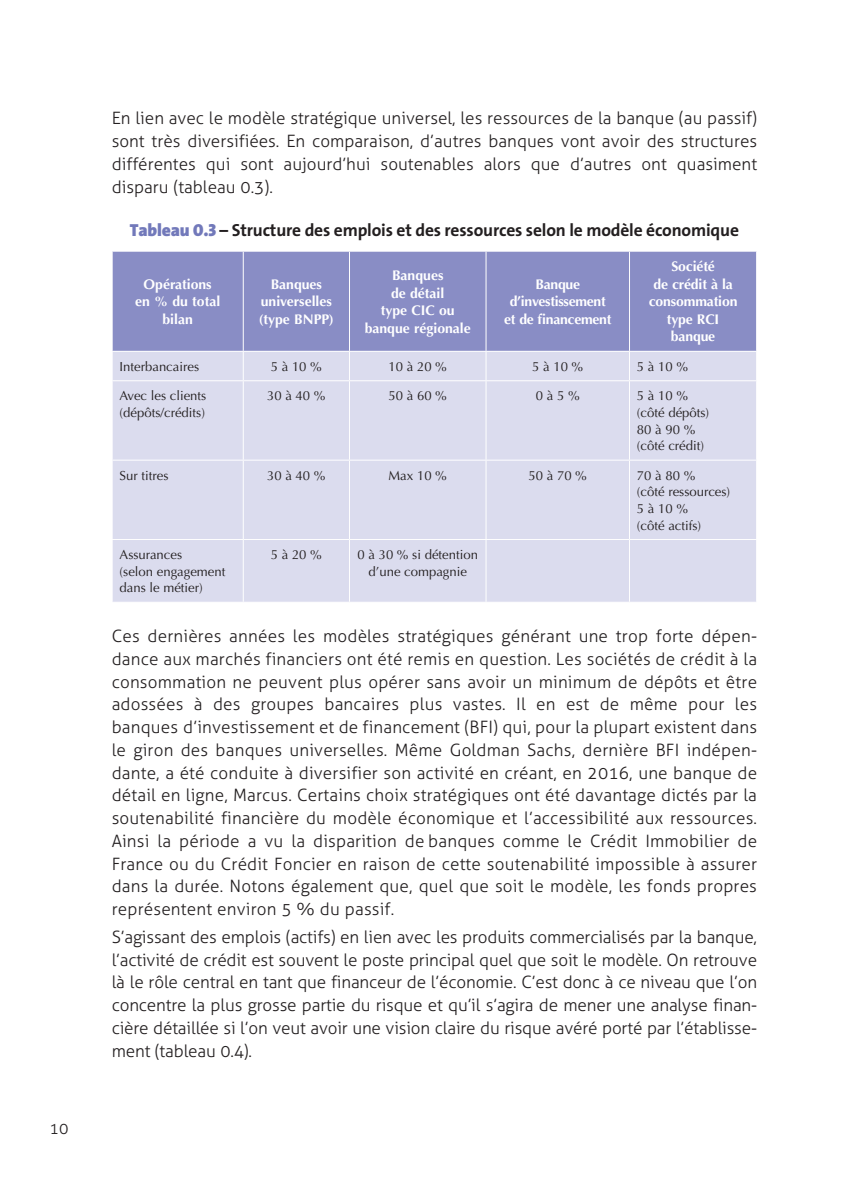
<style>
.page{position:relative;width:844px;height:1191px;background:#fff}
.page>*{position:absolute;margin:0;border:0;box-sizing:border-box;transform-origin:0 0}
.Tableau_Titre{font:700 17.5px "The Sans";letter-spacing:-.01em;color:#231f20}
.Texte_Courant{font:300 17.15px/22.8px "Aller";color:#231f20;text-align:justify}
.t1{font:300 15.75px "Aller";color:#231f20}
.Tableau_Intitule{font:700 14px/17.5px "Optima LT Std";color:#fff;text-align:center}
.Tableau_Intitule-2{font:700 14px/17.5px "Optima LT Std";letter-spacing:-.02em;color:#fff;text-align:center}
.Tableau_Cellule{font:13.12px/16.6px "Optima LT Std";color:#231f20}
.s1{font-weight:900;color:#7279ba}
.s2{font-family:"The Sans Black Caps";font-weight:400;color:#7279ba}
</style>
<div class="page">
<div style="left:113px;top:252px;width:643px;height:99px;background:#898dc5"></div>
<div style="left:113px;top:352px;width:643px;height:250px;background:#dbdcee"></div>
<hr style="left:243px;top:252px;width:1px;height:99px;background:#fff">
<hr style="left:349px;top:252px;width:1px;height:99px;background:#fff">
<hr style="left:485px;top:252px;width:1px;height:99px;background:#fff">
<hr style="left:629px;top:252px;width:1px;height:99px;background:#fff">
<svg style="left:112px;top:352px;width:1px;height:28px"></svg>
<svg style="left:243px;top:352px;width:1px;height:28px"></svg>
<svg style="left:349px;top:352px;width:1px;height:28px"></svg>
<svg style="left:485px;top:352px;width:1px;height:28px"></svg>
<svg style="left:629px;top:352px;width:1px;height:28px"></svg>
<hr style="left:112px;top:380px;width:131px;height:1px;background:#fff">
<hr style="left:243px;top:380px;width:106px;height:1px;background:#fff">
<hr style="left:243px;top:381px;width:1px;height:79px;background:#fff">
<hr style="left:349px;top:380px;width:137px;height:1px;background:#fff">
<hr style="left:349px;top:381px;width:1px;height:79px;background:#fff">
<hr style="left:486px;top:380px;width:143px;height:1px;background:#fff">
<hr style="left:485px;top:381px;width:1px;height:79px;background:#fff">
<hr style="left:629px;top:380px;width:127px;height:1px;background:#fff">
<hr style="left:629px;top:381px;width:1px;height:79px;background:#fff">
<hr style="left:112px;top:460px;width:131px;height:1px;background:#fff">
<hr style="left:243px;top:460px;width:106px;height:1px;background:#fff">
<hr style="left:243px;top:460px;width:1px;height:79px;background:#fff">
<hr style="left:349px;top:460px;width:137px;height:1px;background:#fff">
<hr style="left:349px;top:460px;width:1px;height:79px;background:#fff">
<hr style="left:486px;top:460px;width:143px;height:1px;background:#fff">
<hr style="left:485px;top:460px;width:1px;height:79px;background:#fff">
<hr style="left:629px;top:460px;width:127px;height:1px;background:#fff">
<hr style="left:629px;top:460px;width:1px;height:79px;background:#fff">
<hr style="left:112px;top:539px;width:131px;height:1px;background:#fff">
<hr style="left:243px;top:539px;width:106px;height:1px;background:#fff">
<hr style="left:243px;top:540px;width:1px;height:62px;background:#fff">
<hr style="left:349px;top:539px;width:137px;height:1px;background:#fff">
<hr style="left:349px;top:540px;width:1px;height:62px;background:#fff">
<hr style="left:486px;top:539px;width:143px;height:1px;background:#fff">
<hr style="left:485px;top:540px;width:1px;height:62px;background:#fff">
<hr style="left:629px;top:539px;width:127px;height:1px;background:#fff">
<hr style="left:629px;top:540px;width:1px;height:62px;background:#fff">
<p class="t1" style="left:50px;top:1118px;width:20px">10</p>
<p class="Texte_Courant" style="left:112px;top:107px;width:646px">En lien avec le modèle stratégique universel, les ressources de la banque (au passif) sont très diversifiées. En comparaison, d’autres banques vont avoir des structures différentes qui sont aujourd’hui soutenables alors que d’autres ont quasiment disparu (tableau 0.3).</p>
<p class="Tableau_Titre" style="left:130px;top:216px;width:610px"><span class="s1">Tableau</span> <span class="s2">0.3</span> – Structure des emplois et des ressources selon le modèle économique</p>
<p class="Tableau_Intitule" style="left:144px;top:275px;width:70px">Opérations</p>
<p class="Tableau_Intitule" style="left:135px;top:293px;width:87px">en % du total bilan</p>
<p class="Tableau_Intitule" style="left:648px;top:258px;width:90px">Société<br>de crédit à la consommation type RCI banque</p>
<p class="Tableau_Intitule" style="left:259px;top:275px;width:77px">Banques universelles (type BNPP)</p>
<p class="Tableau_Intitule" style="left:364px;top:267px;width:108px">Banques<br>de détail<br>type CIC ou banque régionale</p>
<p class="Tableau_Intitule-2" style="left:504px;top:275px;width:109px">Banque d’investissement et de financement</p>
<p class="Tableau_Cellule" style="left:119px;top:358px;width:81px">Interbancaires</p>
<p class="Tableau_Cellule" style="left:271px;top:358px;width:53px">5 à 10 %</p>
<p class="Tableau_Cellule" style="left:388px;top:358px;width:60px">10 à 20 %</p>
<p class="Tableau_Cellule" style="left:532px;top:358px;width:53px">5 à 10 %</p>
<p class="Tableau_Cellule" style="left:636px;top:358px;width:53px">5 à 10 %</p>
<p class="Tableau_Cellule" style="left:119px;top:388px;width:88px">Avec les clients (dépôts/crédits)</p>
<p class="Tableau_Cellule" style="left:267px;top:388px;width:60px">30 à 40 %</p>
<p class="Tableau_Cellule" style="left:388px;top:388px;width:60px">50 à 60 %</p>
<p class="Tableau_Cellule" style="left:535px;top:388px;width:45px">0 à 5 %</p>
<p class="Tableau_Cellule" style="left:636px;top:388px;width:74px">5 à 10 % (côté dépôts)</p>
<p class="Tableau_Cellule" style="left:636px;top:421px;width:69px">80 à 90 % (côté crédit)</p>
<p class="Tableau_Cellule" style="left:119px;top:467px;width:50px">Sur titres</p>
<p class="Tableau_Cellule" style="left:267px;top:467px;width:60px">30 à 40 %</p>
<p class="Tableau_Cellule" style="left:388px;top:467px;width:60px">Max 10 %</p>
<p class="Tableau_Cellule" style="left:528px;top:467px;width:60px">50 à 70 %</p>
<p class="Tableau_Cellule" style="left:636px;top:467px;width:95px">70 à 80 %<br>(côté ressources)</p>
<p class="Tableau_Cellule" style="left:636px;top:500px;width:66px">5 à 10 % (côté actifs)</p>
<p class="Tableau_Cellule" style="left:119px;top:546px;width:107px">Assurances<br>(selon engagement dans le métier)</p>
<p class="Tableau_Cellule" style="left:271px;top:546px;width:53px">5 à 20 %</p>
<p class="Tableau_Cellule" style="left:357px;top:546px;width:122px;text-align:center">0 à 30 % si détention d’une compagnie</p>
<p class="Texte_Courant" style="left:112px;top:624px;width:646px">Ces dernières années les modèles stratégiques générant une trop forte dépen&shy;dance aux marchés financiers ont été remis en question. Les sociétés de crédit à la consommation ne peuvent plus opérer sans avoir un minimum de dépôts et être adossées à des groupes bancaires plus vastes. Il en est de même pour les banques -d’investissement et de financement (BFI) qui, pour la plupart existent dans le giron des banques universelles. Même Goldman Sachs, dernière BFI indépen&shy;dante, a été conduite à diversifier son activité en créant, en 2016, une banque de détail en ligne, Marcus. Certains choix stratégiques ont été davantage dictés par la soutenabilité financière du modèle économique et l’accessibilité aux ressources.<br>Ainsi la période a vu la disparition de banques comme le Crédit Immobilier de France ou du Crédit Foncier en raison de cette soutenabilité impossible à assurer dans la durée. Notons également que, quel que soit le modèle, les fonds propres représentent environ 5 % du passif.</p>
<p class="Texte_Courant" style="left:112px;top:925px;width:646px">S’agissant des emplois (actifs) en lien avec les produits commercialisés par la banque, l’activité de crédit est souvent le poste principal quel que soit le modèle. On retrouve là le rôle central en tant que financeur de l’économie. C’est donc à ce niveau que l’on concentre la plus grosse partie du risque et qu’il s’agira de mener une analyse finan&shy;cière détaillée si l’on veut avoir une vision claire du risque avéré porté par l’établisse&shy;ment (tableau 0.4).</p>
</div>
